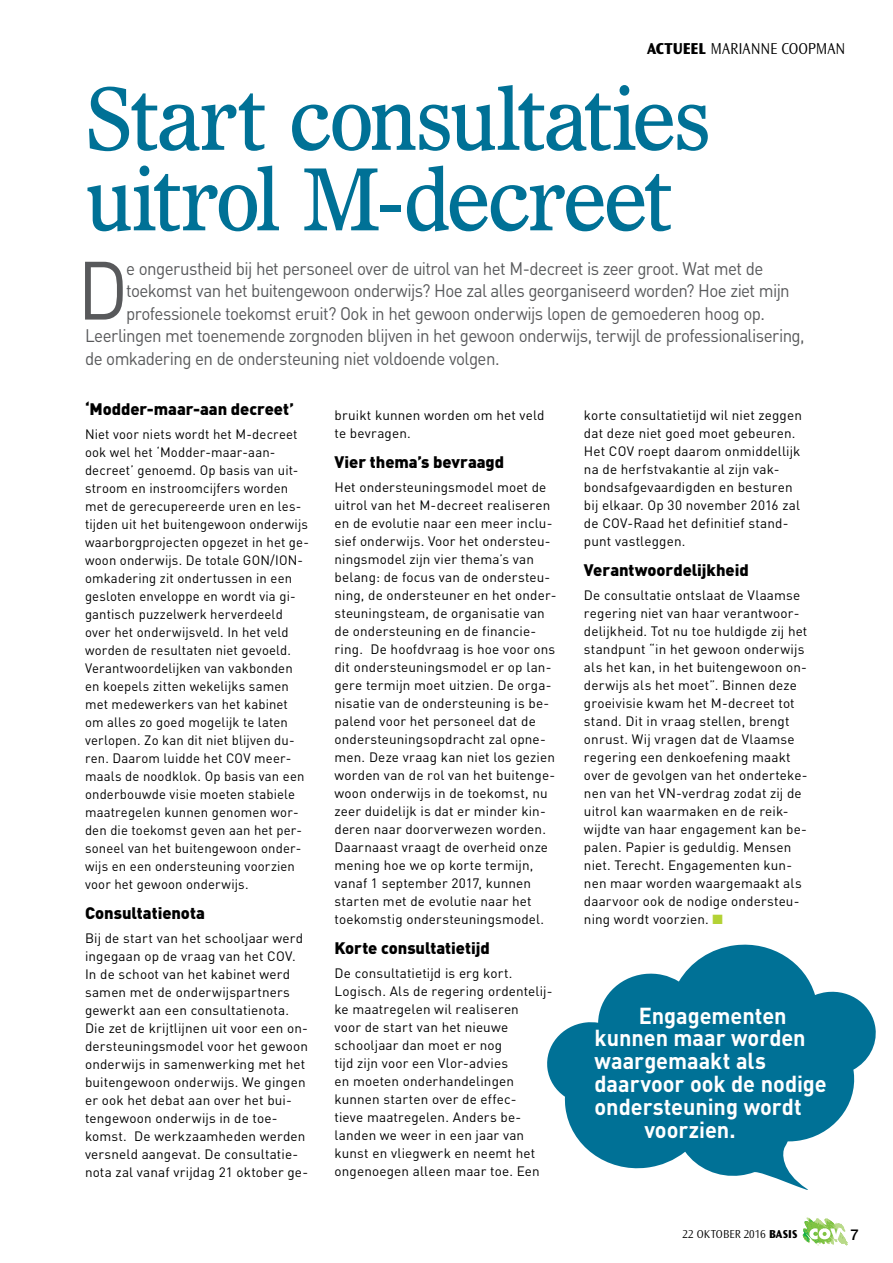
<style>
.page{position:relative;width:893px;height:1263px;background:#fff}
.page>*{position:absolute;margin:0;border:0;box-sizing:border-box;transform-origin:0 0}
.t1{font:85.65px/80.6px "Olympian LT Std";letter-spacing:-.045em;color:#007196;scale:.92 1}
.t2{font:81.15px "DINOT";color:#58595b;scale:.94 1}
.t3{font:700 22.8px "DINOT";letter-spacing:-.005em;color:#fff;scale:.95 1}
.t4{font:18px "DINOT";letter-spacing:-.035em;color:#58595b;scale:.94 1}
.t5{font:900 16.5px "DINOT";letter-spacing:-.005em;color:#000}
.t6{font:300 16.5px "Ocean Sans Std";letter-spacing:-.01em;color:#000;scale:.96 1}
.t7{font:500 15px "Helvetica Neue LT Std";color:#000}
.t8{font:13.5px/18px "DINOT";letter-spacing:.01em;color:#000}
.t9{font:300 12px "Ocean Sans Std";letter-spacing:.005em;color:#000;scale:.96 1}
.s1{font-weight:800}
.s2{color:#b3d235}
</style>
<div class="page">
<svg style="left:803px;top:1217px;width:45px;height:28px"></svg>
<svg style="left:547px;top:944px;width:329px;height:246px;fill:#007196"></svg>
<p class="t6" style="left:647px;top:40px;width:151px"><span class="s1">ACTUEEL</span> MARIANNE COOPMA</p>
<p class="t6" style="left:835px;top:40px;width:12px">N</p>
<h1 class="t1" style="left:85px;top:77px;width:683px">Start consultaties uitrol M-decreet</h1>
<h2 class="t2" style="left:77px;top:240px;width:56px">D</h2>
<h3 class="t4" style="left:126px;top:257px;width:679px">e ongerustheid bij het personeel over de uitrol van het M-decreet is zeer groot. Wat met de</h3>
<h3 class="t4" style="left:126px;top:279px;width:707px">toekomst van het buitengewoon onderwijs? Hoe zal alles georganiseerd worden? Hoe ziet mijn</h3>
<h3 class="t4" style="left:126px;top:302px;width:681px">professionele toekomst eruit? Ook in het gewoon onderwijs lopen de gemoederen hoog op.</h3>
<h3 class="t4" style="left:85px;top:324px;width:767px">Leerlingen met toenemende zorgnoden blijven in het gewoon onderwijs, terwijl de professionalisering,</h3>
<h3 class="t4" style="left:85px;top:347px;width:442px">de omkadering en de ondersteuning niet voldoende volgen.</h3>
<p class="t5" style="left:85px;top:398px;width:210px">‘Modder-maar-aan decreet’</p>
<p class="t8" style="left:85px;top:425px;width:225px">Niet voor niets wordt het M-decreet ook wel het ‘Modder-maar-aan&shy;decreet’ genoemd. Op basis van uit&shy;stroom en instroomcijfers worden met de gerecupereerde uren en les&shy;tijden uit het buitengewoon onderwijs waarborgprojecten opgezet in het ge&shy;woon onderwijs. De totale GON/ION&shy;omkadering zit ondertussen in een gesloten enveloppe en wordt via gi&shy;gantisch puzzelwerk herverdeeld over het onderwijsveld. In het veld worden de resultaten niet gevoeld.<br>Verantwoordelijken van vakbonden en koepels zitten wekelijks samen met medewerkers van het kabinet om alles zo goed mogelijk te laten verlopen. Zo kan dit niet blijven du&shy;ren. Daarom luidde het COV meer&shy;maals de noodklok. Op basis van een onderbouwde visie moeten stabiele maatregelen kunnen genomen wor&shy;den die toekomst geven aan het per&shy;soneel van het buitengewoon onder&shy;wijs en een ondersteuning voorzien voor het gewoon onderwijs.</p>
<p class="t5" style="left:85px;top:902px;width:121px">Consultatienota</p>
<p class="t8" style="left:85px;top:929px;width:225px">Bij de start van het schooljaar werd ingegaan op de vraag van het COV.<br>In de schoot van het kabinet werd samen met de onderwijspartners gewerkt aan een consultatienota.<br>Die zet de krijtlijnen uit voor een on&shy;dersteuningsmodel voor het gewoon onderwijs in samenwerking met het buitengewoon onderwijs. We gingen er ook het debat aan over het bui&shy;tengewoon onderwijs in de toe&shy;komst. De werkzaamheden werden versneld aangevat. De consultatie&shy;nota zal vanaf vrijdag 21 oktober ge-</p>
<p class="t8" style="left:334px;top:405px;width:212px">bruikt kunnen worden om het veld te bevragen.</p>
<p class="t5" style="left:334px;top:451px;width:171px">Vier thema’s bevraagd</p>
<p class="t8" style="left:334px;top:477px;width:224px">Het ondersteuningsmodel moet de uitrol van het M-decreet realiseren en de evolutie naar een meer inclu&shy;sief onderwijs. Voor het ondersteu&shy;ningsmodel zijn vier thema’s van belang: de focus van de ondersteu&shy;ning, de ondersteuner en het onder&shy;steuningsteam, de organisatie van de ondersteuning en de financie&shy;ring. De hoofdvraag is hoe voor ons dit ondersteuningsmodel er op lan&shy;gere termijn moet uitzien. De orga&shy;nisatie van de ondersteuning is be&shy;palend voor het personeel dat de ondersteuningsopdracht zal opne&shy;men. Deze vraag kan niet los gezien worden van de rol van het buitenge&shy;woon onderwijs in de toekomst, nu zeer duidelijk is dat er minder kin&shy;deren naar doorverwezen worden.<br>Daarnaast vraagt de overheid onze mening hoe we op korte termijn, vanaf 1 september 2017, kunnen starten met de evolutie naar het toekomstig ondersteuningsmodel.</p>
<p class="t5" style="left:334px;top:937px;width:157px">Korte consultatietijd</p>
<p class="t8" style="left:334px;top:963px;width:220px">De consultatietijd is erg kort.<br>Logisch. Als de regering ordentelij&shy;ke maatregelen wil realiseren<br>voor de start van het nieuwe schooljaar dan moet er nog<br>tijd zijn voor een Vlor-advies<br>en moeten onderhandelingen kunnen starten over de effec-<br>tieve maatregelen. Anders be&shy;landen we weer in een jaar van kunst en vliegwerk en neemt het ongenoegen alleen maar toe. Een</p>
<p class="t8" style="left:584px;top:405px;width:219px">korte consultatietijd wil niet zeggen dat deze niet goed moet gebeuren.<br>Het COV roept daarom onmiddellijk na de herfstvakantie al zijn vak&shy;bondsafgevaardigden en besturen bij elkaar. Op 30 november 2016 zal de COV-Raad het definitief stand&shy;punt vastleggen.</p>
<p class="t5" style="left:584px;top:559px;width:166px">Verantwoordelijkheid</p>
<p class="t8" style="left:584px;top:585px;width:225px">De consultatie ontslaat de Vlaamse regering niet van haar verantwoor&shy;delijkheid. Tot nu toe huldigde zij het standpunt “in het gewoon onderwijs als het kan, in het buitengewoon on&shy;derwijs als het moet”. Binnen deze groeivisie kwam het M-decreet tot stand. Dit in vraag stellen, brengt onrust. Wij vragen dat de Vlaamse regering een denkoefening maakt over de gevolgen van het onderteke&shy;nen van het VN-verdrag zodat zij de uitrol kan waarmaken en de reik&shy;wijdte van haar engagement kan be&shy;palen. Papier is geduldig. Mensen niet. Terecht. Engagementen kun&shy;nen maar worden waargemaakt als daarvoor ook de nodige ondersteu&shy;ning wordt voorzien. <span class="s2">■</span></p>
<h3 class="t3" style="left:639px;top:1000px;width:157px">Engagementen</h3>
<h3 class="t3" style="left:594px;top:1023px;width:224px">kunnen maar worden</h3>
<h3 class="t3" style="left:594px;top:1046px;width:182px">waargemaakt als</h3>
<h3 class="t3" style="left:594px;top:1069px;width:246px">daarvoor ook de nodige</h3>
<h3 class="t3" style="left:594px;top:1092px;width:220px">ondersteuning wordt</h3>
<h3 class="t3" style="left:644px;top:1115px;width:98px">voorzien.</h3>
<p class="t9" style="left:682px;top:1227px;width:121px">22 OKTOBER 2016 <span class="s1">BASIS</span></p>
<p class="t7" style="left:850px;top:1225px;width:10px">7</p>
</div>
